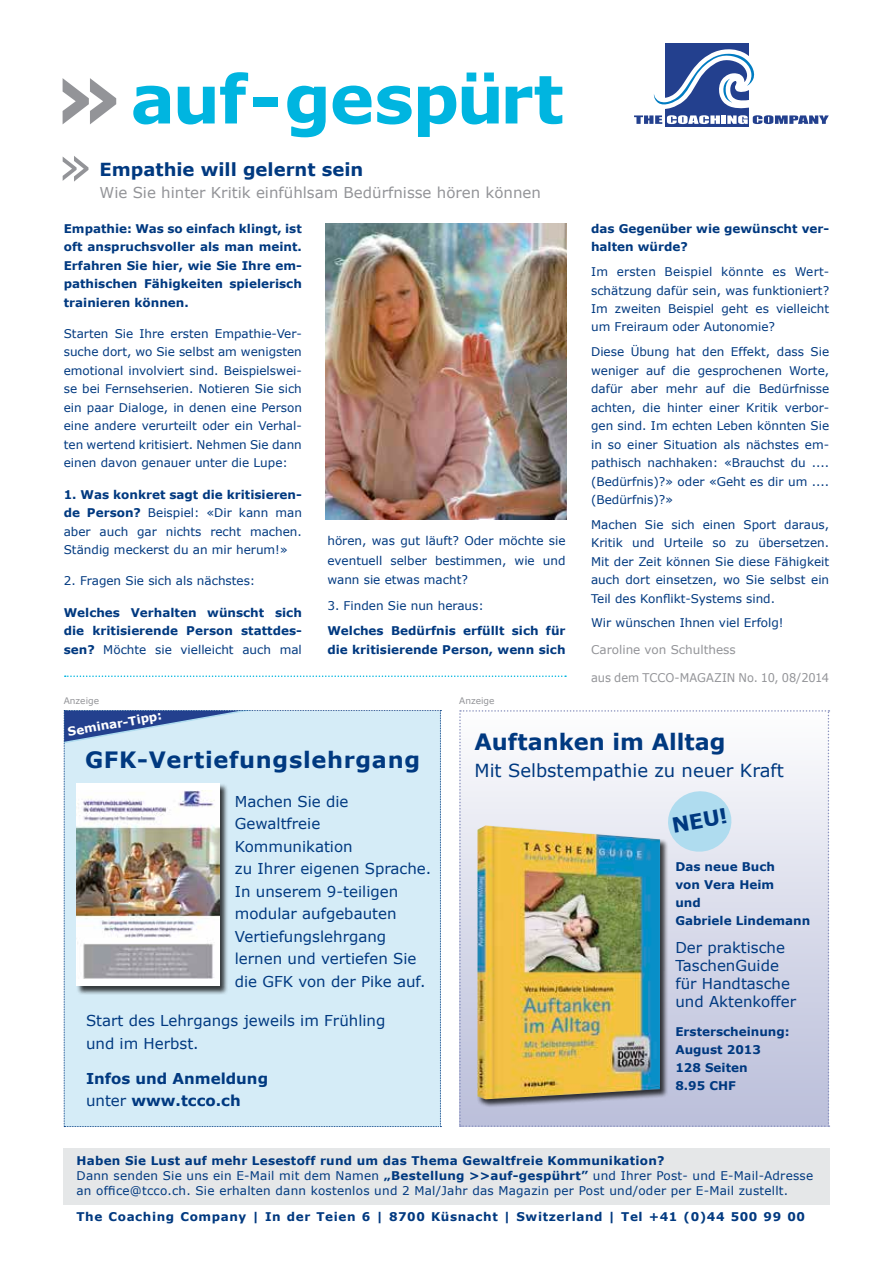
<style>
.page{position:relative;width:893px;height:1263px;background:#fff}
.page>*{position:absolute;margin:0;border:0;box-sizing:border-box;transform-origin:0 0}
.t1{font:700 67.05px "Verdana";letter-spacing:-.02em;color:#00b5e0}
.t2{font:54px "Verdana";color:#939498}
.t3{font:700 22.5px "Verdana";letter-spacing:.03em;color:#003980}
.t4{font:700 22.5px "Verdana";color:#003980}
.t5{font:700 20.7px "Verdana";color:#003980}
.t6{font:18px "Verdana";color:#003980}
.t7{font:700 18px "Verdana";color:#003980}
.t8{font:15px/22.5px "Verdana";color:#003980}
.t9{font:15px "Verdana";color:#939498}
.t10{font:700 15px/22.5px "Verdana";color:#003980}
.t11{font:12px/18.5px "Verdana";color:#003980;text-align:justify}
.t12{font:700 12px/18.5px "Verdana";color:#003980}
.t13{font:12px/15px "Verdana";letter-spacing:.02em;color:#003980}
.t14{font:700 12px "Verdana";letter-spacing:.05em;color:#003980}
.t15{font:12px "Verdana";color:#939498;scale:.95 1}
.t16{font:12px "Verdana";color:#939498}
.t17{font:700 12px "Verdana";color:#fff}
.t18{font:9px "Verdana";color:#939498}
.s1{font-size:89.4px;color:#939498}
.s2{font-weight:700}
.s3{font-weight:400}
</style>
<div class="page">
<div style="left:665px;top:43px;width:84px;height:84px;background:#23408e"></div>
<svg style="left:634px;top:49px;width:195px;height:75px"></svg>
<svg style="left:65px;top:675px;width:501px;height:2px"></svg>
<div style="left:64px;top:1148px;width:766px;height:57px;background:#e5e7e8"></div>
<div style="left:64px;top:710px;width:377px;height:417px;background:#d5ecf7"></div>
<img style="left:459px;top:710px;width:370px;height:417px">
<div style="left:76px;top:783px;width:152px;height:212px;background:#000;opacity:.75"></div>
<div style="left:77px;top:783px;width:143px;height:203px;background:#fff"></div>
<img style="left:77px;top:791px;width:143px;height:187px">
<img style="left:326px;top:223px;width:240px;height:297px">
<h1 class="t1" style="left:50px;top:55px;width:516px"><span class="s1">»</span>auf-gespürt</h1>
<h2 class="t2" style="left:58px;top:129px;width:36px">»</h2>
<h3 class="t7" style="left:100px;top:157px;width:265px">Empathie will gelernt sein</h3>
<p class="t9" style="left:100px;top:182px;width:443px">Wie Sie hinter Kritik einfühlsam Bedürfnisse hören können</p>
<p class="t12" style="left:64px;top:219px;width:240px;text-align:justify">Empathie: Was so einfach klingt, ist oft anspruchsvoller als man meint.<br>Erfahren Sie hier, wie Sie Ihre em&shy;pathischen Fähigkeiten spielerisch trainieren können.</p>
<p class="t11" style="left:64px;top:324px;width:240px">Starten Sie Ihre ersten Empathie-Ver&shy;suche dort, wo Sie selbst am wenigsten emotional involviert sind. Beispielswei&shy;se bei Fernsehserien. Notieren Sie sich ein paar Dialoge, in denen eine Person eine andere verurteilt oder ein Verhal&shy;ten wertend kritisiert. Nehmen Sie dann einen davon genauer unter die Lupe:</p>
<p class="t11" style="left:64px;top:485px;width:240px"><span class="s2">1. Was konkret sagt die kritisieren&shy;de Person?</span> Beispiel: «Dir kann man aber auch gar nichts recht machen.<br>Ständig meckerst du an mir herum!»</p>
<p class="t11" style="left:64px;top:572px;width:193px">2. Fragen Sie sich als nächstes:</p>
<p class="t12" style="left:64px;top:603px;width:240px;text-align:justify">Welches Verhalten wünscht sich die kritisierende Person stattdes&shy;sen? <span class="s3">Möchte sie vielleicht auch mal</span></p>
<p class="t11" style="left:327px;top:531px;width:240px;line-height:19.6px">hören, was gut läuft? Oder möchte sie eventuell selber bestimmen, wie und wann sie etwas macht?</p>
<p class="t11" style="left:327px;top:597px;width:158px">3. Finden Sie nun heraus:</p>
<p class="t12" style="left:327px;top:622px;width:240px">Welches Bedürfnis erfüllt sich für die kritisierende Person, wenn sich</p>
<p class="t12" style="left:591px;top:219px;width:240px">das Gegenüber wie gewünscht ver&shy;halten würde?</p>
<p class="t11" style="left:591px;top:262px;width:240px">Im ersten Beispiel könnte es Wert&shy;schätzung dafür sein, was funktioniert?<br>Im zweiten Beispiel geht es vielleicht um Freiraum oder Autonomie?</p>
<p class="t11" style="left:591px;top:343px;width:240px">Diese Übung hat den Effekt, dass Sie weniger auf die gesprochenen Worte, dafür aber mehr auf die Bedürfnisse achten, die hinter einer Kritik verbor&shy;gen sind. Im echten Leben könnten Sie in so einer Situation als nächstes em&shy;pathisch nachhaken: «Brauchst du .... (Bedürfnis)?» oder «Geht es dir um .... (Bedürfnis)?»</p>
<p class="t11" style="left:591px;top:515px;width:240px">Machen Sie sich einen Sport daraus, Kritik und Urteile so zu übersetzen.<br>Mit der Zeit können Sie diese Fähigkeit auch dort einsetzen, wo Sie selbst ein Teil des Konflikt-Systems sind.</p>
<p class="t11" style="left:591px;top:614px;width:194px">Wir wünschen Ihnen viel Erfolg!</p>
<p class="t16" style="left:591px;top:641px;width:146px">Caroline von Schulthess</p>
<p class="t15" style="left:591px;top:669px;width:252px">aus dem TCCO-MAGAZIN No. 10, 08/2014</p>
<p class="t18" style="left:64px;top:695px;width:37px">Anzeige</p>
<p class="t18" style="left:459px;top:695px;width:37px">Anzeige</p>
<h3 class="t4" style="left:474px;top:727px;width:253px">Auftanken im Alltag</h3>
<h3 class="t6" style="left:474px;top:758px;width:311px">Mit Selbstempathie zu neuer Kraft</h3>
<h3 class="t5" style="left:670px;top:812px;width:58px;rotate:-10deg">NEU!</h3>
<p class="t12" style="left:675px;top:857px;width:136px;line-height:18px">Das neue Buch<br>von Vera Heim<br>und<br>Gabriele Lindemann</p>
<p class="t8" style="left:675px;top:939px;width:122px;line-height:18px">Der praktische<br>TaschenGuide für Handtasche und Aktenkoffer</p>
<p class="t12" style="left:675px;top:1023px;width:116px;line-height:18px">Ersterscheinung:<br>August 2013<br>128 Seiten<br>8.95 CHF</p>
<p class="t17" style="left:67px;top:724px;width:97px;rotate:-10deg">Seminar-Tipp:</p>
<h3 class="t3" style="left:85px;top:746px;width:337px">GFK-Vertiefungslehrgang</h3>
<p class="t8" style="left:235px;top:790px;width:198px">Machen Sie die<br>Gewaltfreie<br>Kommunikation<br>zu Ihrer eigenen Sprache.<br>In unserem 9-teiligen modular aufgebauten<br>Vertiefungslehrgang lernen und vertiefen Sie die GFK von der Pike auf.</p>
<p class="t8" style="left:86px;top:1009px;width:301px">Start des Lehrgangs jeweils im Frühling und im Herbst.</p>
<p class="t10" style="left:86px;top:1067px;width:184px">Infos und Anmeldung <span class="s3">unter</span> www.tcco.ch</p>
<p class="t13" style="left:77px;top:1152px;width:738px"><span class="s2">Haben Sie Lust auf mehr Lesestoff rund um das Thema Gewaltfreie Kommunikation?<br></span>Dann senden Sie uns ein E-Mail mit dem Namen <span class="s2">„Bestellung &gt;&gt;auf-gespührt”</span> und Ihrer Post- und E-Mail-Adresse an office@tcco.ch. Sie erhalten dann kostenlos und 2 Mal/Jahr das Magazin per Post und/oder per E-Mail zustellt.</p>
<p class="t14" style="left:77px;top:1208px;width:730px">The Coaching Company | In der Teien 6 | 8700 Küsnacht | Switzerland | Tel +41 (0)44 500 99 00</p>
</div>
